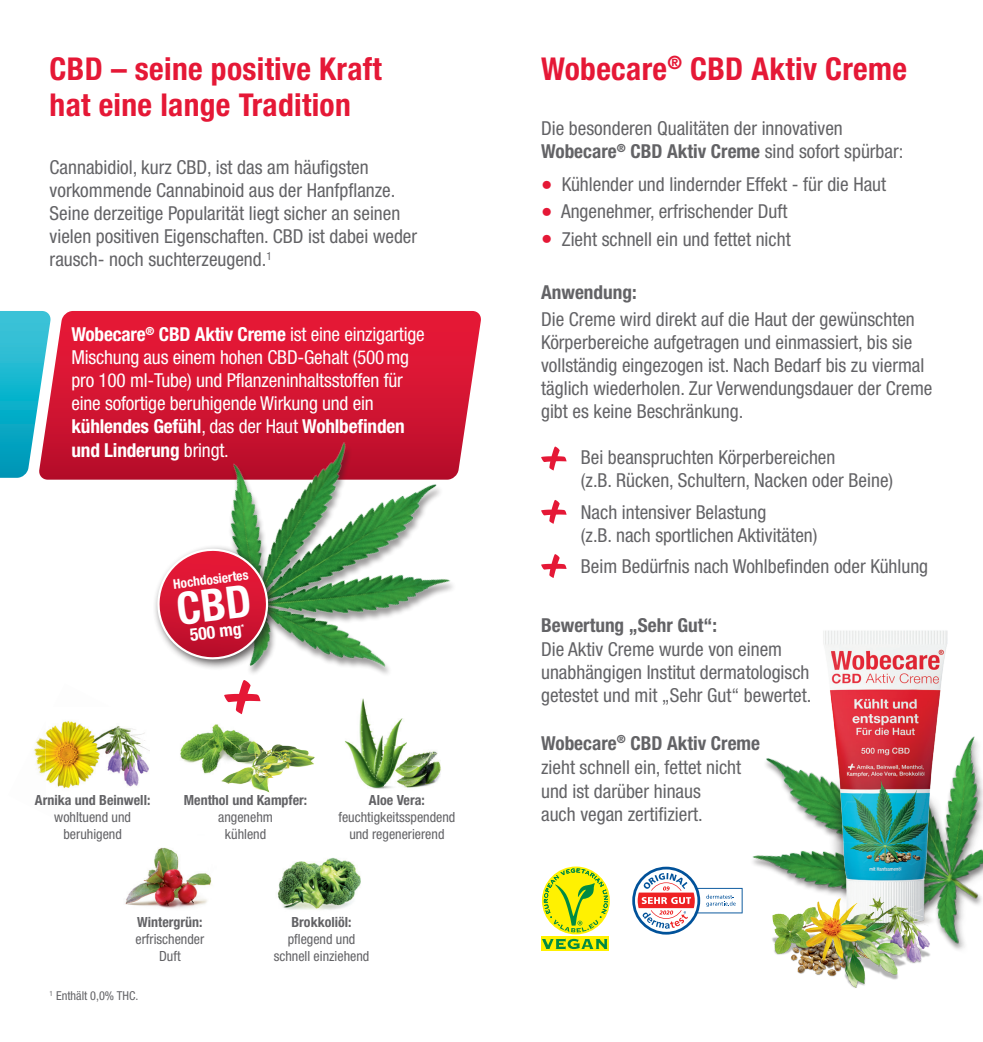
<style>
.page{position:relative;width:983px;height:1042px;background:#fff}
.page>*{position:absolute;margin:0;border:0;box-sizing:border-box;transform-origin:0 0}
.t1{font:700 condensed 31.5px/36.2px "Helvetica Neue LT Std";letter-spacing:.01em;color:#e51836}
.t2{font:condensed 19.25px/23.1px "Helvetica Neue LT Std";color:#636366}
.t3{font:condensed 19.25px/23.1px "Helvetica Neue LT Std";letter-spacing:-.01em;color:#fff}
.t4{font:700 condensed 19.25px "Helvetica Neue LT Std";color:#636366}
.t5{font:700 condensed 17.68px "Helvetica Neue LT Std";color:#fff}
.t6{font:condensed 14px/16.8px "Helvetica Neue LT Std";color:#636366;text-align:center}
.t7{font:700 condensed 14px "Helvetica Neue LT Std";color:#636366}
.t8{font:700 condensed 13.3px "Helvetica Neue LT Std";color:#fff}
.t9{font:condensed 12.25px "Helvetica Neue LT Std";color:#636366}
.s1{font-weight:700}
.s2{font-size:22.75px;color:#e51836}
</style>
<div class="page">
<img style="left:125px;top:847px;width:87px;height:62px">
<img style="left:277px;top:857px;width:84px;height:53px">
<img style="left:127px;top:774px;width:12px;height:13px">
<img style="left:33px;top:733px;width:13px;height:41px">
<img style="left:46px;top:720px;width:81px;height:69px">
<img style="left:358px;top:774px;width:26px;height:15px">
<img style="left:384px;top:774px;width:57px;height:15px">
<img style="left:221px;top:774px;width:60px;height:19px">
<svg style="left:42px;top:311px;width:439px;height:169px;background:#dd1c39"></svg>
<svg style="left:0;top:311px;width:51px;height:167px"></svg>
<img style="left:766px;top:742px;width:216px;height:163px">
<img style="left:795px;top:630px;width:182px;height:320px">
<img style="left:742px;top:855px;width:197px;height:133px">
<svg style="left:632px;top:866px;width:110px;height:68px"></svg>
<svg style="left:542px;top:866px;width:67px;height:68px"></svg>
<svg style="left:543px;top:868px;width:64px;height:64px;background:#d1e032"></svg>
<div style="left:541px;top:937px;width:68px;height:14px;background:#fff101"></div>
<svg style="left:542px;top:938px;width:65px;height:11px"></svg>
<img style="left:100px;top:349px;width:381px;height:425px">
<div style="left:153px;top:544px;width:127px;height:127px;background:#231f20;opacity:.75"></div>
<svg style="left:224px;top:680px;width:36px;height:34px"></svg>
<svg style="left:541px;top:446px;width:25px;height:24px"></svg>
<svg style="left:541px;top:500px;width:25px;height:24px"></svg>
<svg style="left:541px;top:554px;width:25px;height:24px"></svg>
<svg style="left:155px;top:546px;width:116px;height:114px"></svg>
<h1 class="t1" style="left:50px;top:50px;width:333px">CBD – seine positive Kraft hat eine lange Tradition</h1>
<p class="t2" style="left:50px;top:155px;width:369px">Cannabidiol, kurz CBD, ist das am häufigsten vorkommende Cannabinoid aus der Hanfpflanze.<br>Seine derzeitige Popularität liegt sicher an seinen vielen positiven Eigenschaften. CBD ist dabei weder rausch- noch suchterzeugend.<sup>1</sup></p>
<p class="t3" style="left:71px;top:322px;width:354px"><span class="s1">Wobecare</span><sup>®</sup> <span class="s1">CBD Aktiv Creme</span> ist eine einzigartige Mischung aus einem hohen CBD-Gehalt (500mg pro 100 ml-Tube) und Pflanzeninhaltsstoffen für eine sofortige beruhigende Wirkung und ein <span class="s1">kühlendes Gefühl</span>, das der Haut <span class="s1">Wohlbefinden und Linderung</span> bringt.</p>
<p class="t8" style="left:172px;top:576px;width:77px;rotate:-7deg">Hochdosiertes</p>
<p class="t5" style="left:189px;top:624px;width:56px;rotate:-7deg">500 mg<sup>*</sup></p>
<p class="t7" style="left:35px;top:791px;width:117px">Arnika und Beinwell:</p>
<p class="t6" style="left:54px;top:808px;width:78px">wohltuend und beruhigend</p>
<p class="t7" style="left:184px;top:791px;width:125px">Menthol und Kampfer:</p>
<p class="t6" style="left:218px;top:808px;width:56px">angenehm kühlend</p>
<p class="t7" style="left:369px;top:791px;width:57px">Aloe Vera:</p>
<p class="t6" style="left:338px;top:808px;width:118px">feuchtigkeitsspendend und regenerierend</p>
<p class="t7" style="left:137px;top:913px;width:67px">Wintergrün:</p>
<p class="t6" style="left:135px;top:930px;width:70px">erfrischender<br>Duft</p>
<p class="t9" style="left:50px;top:988px;width:90px"><sup>1</sup> Enthält 0,0% THC.</p>
<p class="t7" style="left:291px;top:913px;width:62px">Brokkoliöl:</p>
<p class="t6" style="left:273px;top:930px;width:97px">pflegend und schnell einziehend</p>
<h1 class="t1" style="left:541px;top:50px;width:367px">Wobecare<sup>®</sup> CBD Aktiv Creme</h1>
<p class="t2" style="left:541px;top:117px;width:364px">Die besonderen Qualitäten der innovativen<br><span class="s1">Wobecare</span><sup>®</sup> <span class="s1">CBD Aktiv Creme</span> sind sofort spürbar:</p>
<p class="t2" style="left:541px;top:173px;width:346px"><span class="s2">•</span> Kühlender und lindernder Effekt - für die Haut</p>
<p class="t2" style="left:541px;top:200px;width:248px"><span class="s2">•</span> Angenehmer, erfrischender Duft</p>
<p class="t2" style="left:541px;top:227px;width:251px"><span class="s2">•</span> Zieht schnell ein und fettet nicht</p>
<p class="t4" style="left:541px;top:281px;width:97px">Anwendung:</p>
<p class="t2" style="left:541px;top:307px;width:393px">Die Creme wird direkt auf die Haut der gewünschten Körperbereiche aufgetragen und einmassiert, bis sie vollständig eingezogen ist. Nach Bedarf bis zu viermal täglich wiederholen. Zur Verwendungsdauer der Creme gibt es keine Beschränkung.</p>
<p class="t2" style="left:580px;top:445px;width:314px">Bei beanspruchten Körperbereichen<br>(z.B. Rücken, Schultern, Nacken oder Beine)</p>
<p class="t2" style="left:580px;top:500px;width:238px">Nach intensiver Belastung<br>(z.B. nach sportlichen Aktivitäten)</p>
<p class="t2" style="left:580px;top:555px;width:349px">Beim Bedürfnis nach Wohlbefinden oder Kühlung</p>
<p class="t4" style="left:541px;top:613px;width:177px">Bewertung „Sehr Gut“:</p>
<p class="t2" style="left:541px;top:637px;width:272px">Die Aktiv Creme wurde von einem unabhängigen Institut dermatologisch getestet und mit „Sehr Gut“ bewertet.</p>
<p class="t2" style="left:541px;top:731px;width:220px;line-height:23.6px"><span class="s1">Wobecare</span><sup>®</sup> <span class="s1">CBD Aktiv Creme </span>zieht schnell ein, fettet nicht und ist darüber hinaus<br>auch vegan zertifiziert.</p>
</div>
